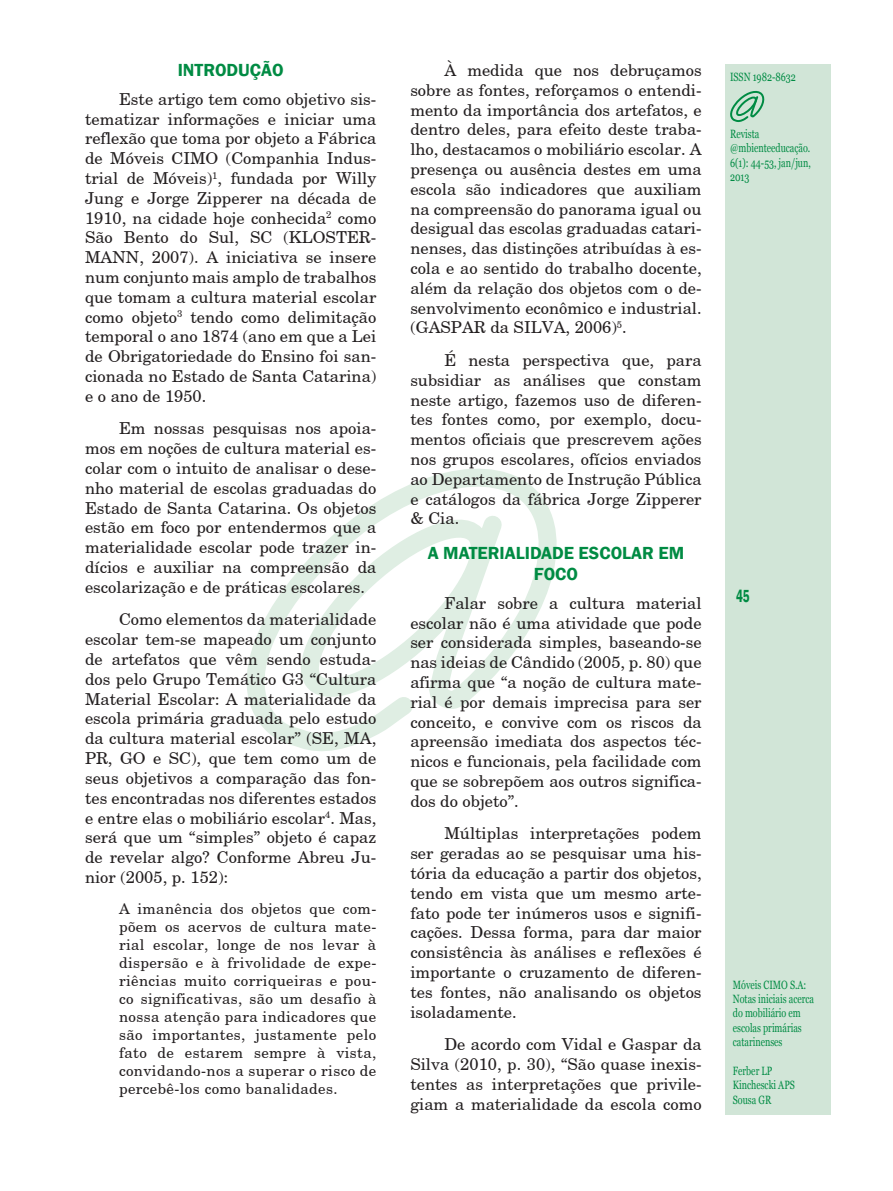
<style>
.page{position:relative;width:893px;height:1191px;background:#fff}
.page>*{position:absolute;margin:0;border:0;box-sizing:border-box;transform-origin:0 0}
.titulo_02{font:600 18px/21.6px "Franklin Gothic";color:#008b43;text-align:center}
.t1{font:600 condensed 18px "Franklin Gothic";color:#008b43;scale:.75 1}
.texto_miolo_01{font:16.5px/19.8px "New Century Schoolbook";color:#231f20;text-align:justify}
.recuo_de_texto_miolo{font:15px/18px "New Century Schoolbook";letter-spacing:.025em;color:#231f20;text-align:justify}
.t2{font:12px/14.4px "Georgia";color:#008b43;scale:.75 1}
</style>
<div class="page">
<div style="left:725px;top:64px;width:105px;height:1050px;background:#d1e5d7"></div>
<svg style="left:246px;top:468px;width:311px;height:283px"></svg>
<svg style="left:730px;top:91px;width:35px;height:31px"></svg>
<p class="titulo_02" style="left:178px;top:60px;width:107px">INTRODUÇÃO</p>
<p class="texto_miolo_01" style="left:85px;top:88px;width:293px;text-indent:34px">Este artigo tem como objetivo sis&shy;tematizar informações e iniciar uma reflexão que toma por objeto a Fábrica de Móveis CIMO (Companhia Indus&shy;trial de Móveis)<sup>1</sup>, fundada por Willy Jung e Jorge Zipperer na década de 1910, na cidade hoje conhecida<sup>2</sup> como São Bento do Sul, SC (KLOSTER-MANN, 2007). A iniciativa se insere num conjunto mais amplo de trabalhos que tomam a cultura material escolar como objeto<sup>3</sup> tendo como delimitação temporal o ano 1874 (ano em que a Lei de Obrigatoriedade do Ensino foi san&shy;cionada no Estado de Santa Catarina) e o ano de 1950.</p>
<p class="texto_miolo_01" style="left:85px;top:418px;width:293px;text-indent:34px">Em nossas pesquisas nos apoia&shy;mos em noções de cultura material es&shy;colar com o intuito de analisar o dese&shy;nho material de escolas graduadas do Estado de Santa Catarina. Os objetos estão em foco por entendermos que a materialidade escolar pode trazer in&shy;dícios e auxiliar na compreensão da escolarização e de práticas escolares.</p>
<p class="texto_miolo_01" style="left:85px;top:609px;width:293px;text-indent:34px">Como elementos da materialidade escolar tem-se mapeado um conjunto de artefatos que vêm sendo estuda&shy;dos pelo Grupo Temático G3 “Cultura Material Escolar: A materialidade da escola primária graduada pelo estudo da cultura material escolar” (SE, MA, PR, GO e SC), que tem como um de seus objetivos a comparação das fon&shy;tes encontradas nos diferentes estados e entre elas o mobiliário escolar<sup>4</sup>. Mas, será que um “simples” objeto é capaz de revelar algo? Conforme Abreu Ju&shy;nior (2005, p. 152):</p>
<p class="recuo_de_texto_miolo" style="left:119px;top:899px;width:259px">A imanência dos objetos que com&shy;põem os acervos de cultura mate&shy;rial escolar, longe de nos levar à dispersão e à frivolidade de expe&shy;riências muito corriqueiras e pou&shy;co significativas, são um desafio à nossa atenção para indicadores que são importantes, justamente pelo fato de estarem sempre à vista, convidando-nos a superar o risco de percebê-los como banalidades.</p>
<p class="texto_miolo_01" style="left:410px;top:60px;width:293px;text-indent:34px">À medida que nos debruçamos sobre as fontes, reforçamos o entendi&shy;mento da importância dos artefatos, e dentro deles, para efeito deste traba&shy;lho, destacamos o mobiliário escolar. A presença ou ausência destes em uma escola são indicadores que auxiliam na compreensão do panorama igual ou desigual das escolas graduadas catari&shy;nenses, das distinções atribuídas à es&shy;cola e ao sentido do trabalho docente, além da relação dos objetos com o de&shy;senvolvimento econômico e industrial. (GASPAR da SILVA, 2006)<sup>5</sup>.</p>
<p class="texto_miolo_01" style="left:410px;top:350px;width:293px;text-indent:34px">É nesta perspectiva que, para subsidiar as análises que constam neste artigo, fazemos uso de diferen&shy;tes fontes como, por exemplo, docu&shy;mentos oficiais que prescrevem ações nos grupos escolares, ofícios enviados ao Departamento de Instrução Pública e catálogos da fábrica Jorge Zipperer &amp; Cia.</p>
<p class="titulo_02" style="left:428px;top:542px;width:258px">A MATERIALIDADE ESCOLAR EM<br>FOCO</p>
<p class="texto_miolo_01" style="left:410px;top:592px;width:293px;text-indent:34px">Falar sobre a cultura material escolar não é uma atividade que pode ser considerada simples, baseando-se nas ideias de Cândido (2005, p. 80) que afirma que “a noção de cultura mate&shy;rial é por demais imprecisa para ser conceito, e convive com os riscos da apreensão imediata dos aspectos téc&shy;nicos e funcionais, pela facilidade com que se sobrepõem aos outros significa&shy;dos do objeto”.</p>
<p class="texto_miolo_01" style="left:410px;top:823px;width:293px;text-indent:34px">Múltiplas interpretações podem ser geradas ao se pesquisar uma his&shy;tória da educação a partir dos objetos, tendo em vista que um mesmo arte&shy;fato pode ter inúmeros usos e signifi&shy;cações. Dessa forma, para dar maior consistência às análises e reflexões é importante o cruzamento de diferen&shy;tes fontes, não analisando os objetos isoladamente.</p>
<p class="texto_miolo_01" style="left:410px;top:1034px;width:293px;text-indent:34px">De acordo com Vidal e Gaspar da Silva (2010, p. 30), “São quase inexis&shy;tentes as interpretações que privile&shy;giam a materialidade da escola como</p>
<p class="t2" style="left:730px;top:69px;width:89px">ISSN 1982-8632</p>
<p class="t2" style="left:730px;top:127px;width:109px">Revista @mbienteeducação.<br>6(1): 44-53, jan/jun,<br>2013</p>
<p class="t1" style="left:736px;top:583px;width:20px">45</p>
<p class="t2" style="left:733px;top:977px;width:110px">Móveis CIMO S.A:<br>Notas iniciais acerca do mobiliário em escolas primárias catarinenses</p>
<p class="t2" style="left:733px;top:1064px;width:84px">Ferber LP<br>Kinchescki APS<br>Sousa GR</p>
</div>
